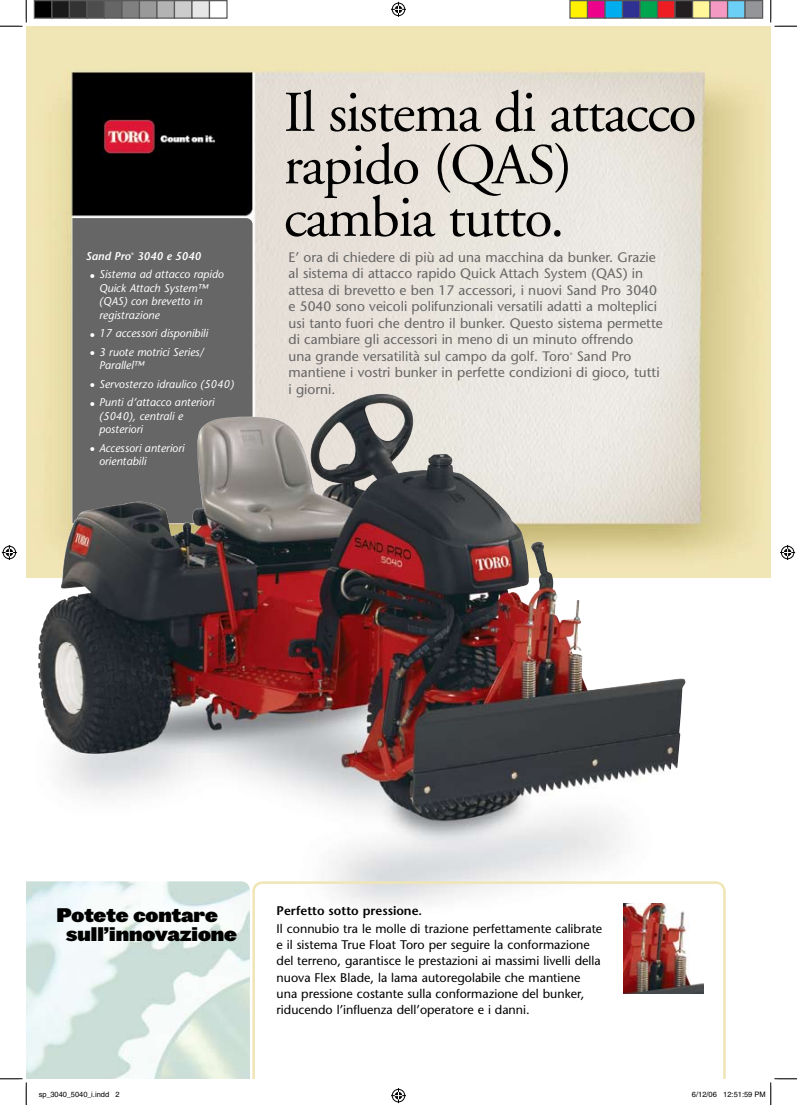
<style>
.page{position:relative;width:797px;height:1105px;background:#fff}
.page>*{position:absolute;margin:0;border:0;box-sizing:border-box;transform-origin:0 0}
.t1{font:57.5px/52.5px "Adobe Garamond";letter-spacing:-.025em;color:#000}
.t2{font:18.75px/18.8px "Leviathan HTF Black";color:#000}
.t3{font:13.75px/16.5px "Stone Sans";color:#666}
.t4{font:12.5px/16.2px "Stone Sans";color:#000}
.t5{font:600 12.5px "Stone Sans";color:#000}
.t6{font:italic 11.25px/13.8px "Stone Sans";color:#fff}
.t7{font:italic 600 11.25px "Stone Sans";color:#fff}
.t8{font:7.5px "Helvetica";color:#000}
.t9{font:3.62px "Stone Sans";color:#666}
.t10{font:italic 600 3.62px "Stone Sans";color:#fff}
</style>
<div class="page">
<img style="left:26px;top:26px;width:744px;height:552px">
<div style="left:72px;top:218px;width:180px;height:175px;background:#666"></div>
<img style="left:29px;top:393px;width:669px;height:488px">
<img style="left:26px;top:881px;width:224px;height:198px">
<svg style="left:252px;top:881px;width:473px;height:198px"></svg>
<img style="left:624px;top:904px;width:79px;height:89px">
<svg style="left:0;top:0;width:27px;height:27px"></svg>
<svg style="left:0;top:1078px;width:27px;height:27px"></svg>
<svg style="left:770px;top:0;width:27px;height:27px"></svg>
<svg style="left:391px;top:2px;width:15px;height:15px"></svg>
<svg style="left:391px;top:1088px;width:15px;height:15px"></svg>
<svg style="left:2px;top:545px;width:15px;height:15px"></svg>
<svg style="left:780px;top:545px;width:15px;height:15px"></svg>
<div style="left:34px;top:1px;width:18px;height:17px;background:#000"></div>
<div style="left:34px;top:0;width:18px;height:19px;border:1px solid #595959"></div>
<div style="left:52px;top:1px;width:17px;height:17px;background:#1a1a1a"></div>
<div style="left:51px;top:0;width:19px;height:19px;border:1px solid #595959"></div>
<div style="left:69px;top:1px;width:18px;height:17px;background:#333"></div>
<div style="left:69px;top:0;width:19px;height:19px;border:1px solid #595959"></div>
<div style="left:87px;top:1px;width:17px;height:17px;background:#4d4d4d"></div>
<div style="left:86px;top:0;width:19px;height:19px;border:1px solid #595959"></div>
<div style="left:104px;top:1px;width:18px;height:17px;background:#666"></div>
<div style="left:104px;top:0;width:18px;height:19px;border:1px solid #595959"></div>
<div style="left:122px;top:1px;width:17px;height:17px;background:#808080"></div>
<div style="left:121px;top:0;width:19px;height:19px;border:1px solid #595959"></div>
<div style="left:139px;top:1px;width:18px;height:17px;background:#999"></div>
<div style="left:139px;top:0;width:19px;height:19px;border:1px solid #595959"></div>
<div style="left:157px;top:1px;width:17px;height:17px;background:#b3b3b3"></div>
<div style="left:156px;top:0;width:19px;height:19px;border:1px solid #595959"></div>
<div style="left:174px;top:1px;width:18px;height:17px;background:#ccc"></div>
<div style="left:174px;top:0;width:18px;height:19px;border:1px solid #595959"></div>
<div style="left:192px;top:1px;width:17px;height:17px;background:#e6e6e6"></div>
<div style="left:191px;top:0;width:19px;height:19px;border:1px solid #595959"></div>
<div style="left:209px;top:0;width:19px;height:19px;border:1px solid #595959"></div>
<div style="left:570px;top:1px;width:17px;height:17px;background:#fff101"></div>
<div style="left:569px;top:0;width:19px;height:19px;border:1px solid #595959"></div>
<div style="left:587px;top:1px;width:18px;height:17px;background:#ed028c"></div>
<div style="left:587px;top:0;width:18px;height:19px;border:1px solid #595959"></div>
<div style="left:605px;top:1px;width:17px;height:17px;background:#00aeef"></div>
<div style="left:604px;top:0;width:19px;height:19px;border:1px solid #595959"></div>
<div style="left:622px;top:1px;width:18px;height:17px;background:#2e3092"></div>
<div style="left:622px;top:0;width:18px;height:19px;border:1px solid #595959"></div>
<div style="left:640px;top:1px;width:17px;height:17px;background:#00a54f"></div>
<div style="left:639px;top:0;width:19px;height:19px;border:1px solid #595959"></div>
<div style="left:657px;top:1px;width:18px;height:17px;background:#ee1d23"></div>
<div style="left:657px;top:0;width:18px;height:19px;border:1px solid #595959"></div>
<div style="left:675px;top:1px;width:17px;height:17px;background:#231f20"></div>
<div style="left:674px;top:0;width:19px;height:19px;border:1px solid #595959"></div>
<div style="left:692px;top:1px;width:18px;height:17px;background:#fff79a"></div>
<div style="left:692px;top:0;width:18px;height:19px;border:1px solid #595959"></div>
<div style="left:710px;top:1px;width:17px;height:17px;background:#f499c2"></div>
<div style="left:709px;top:0;width:19px;height:19px;border:1px solid #595959"></div>
<div style="left:727px;top:1px;width:18px;height:17px;background:#6bcff6"></div>
<div style="left:727px;top:0;width:18px;height:19px;border:1px solid #595959"></div>
<div style="left:745px;top:1px;width:17px;height:17px;background:#939598"></div>
<div style="left:744px;top:0;width:19px;height:19px;border:1px solid #595959"></div>
<svg style="left:723px;top:1078px;width:74px;height:27px"></svg>
<p class="t7" style="left:86px;top:249px;width:46px">Sand Pro</p>
<p class="t10" style="left:131px;top:251px;width:4px">®</p>
<p class="t7" style="left:137px;top:249px;width:65px">3040 e 5040</p>
<p class="t6" style="left:99px;top:267px;width:126px;text-indent:-10px">• Sistema ad attacco rapido<br>Quick Attach System™ (QAS) con brevetto in registrazione</p>
<p class="t6" style="left:89px;top:326px;width:120px">• 17 accessori disponibili</p>
<p class="t6" style="left:99px;top:345px;width:106px;text-indent:-10px">• 3 ruote motrici Series/<br>Parallel™</p>
<p class="t6" style="left:89px;top:377px;width:146px">• Servosterzo idraulico (5040)</p>
<p class="t6" style="left:99px;top:395px;width:117px;text-indent:-10px">• Punti d’attacco anteriori (5040), centrali e posteriori</p>
<p class="t6" style="left:99px;top:441px;width:87px;text-indent:-10px">• Accessori anteriori orientabili</p>
<h1 class="t1" style="left:284px;top:88px;width:414px">Il sistema di attacco rapido (QAS) cambia tutto.</h1>
<p class="t3" style="left:288px;top:249px;width:376px">E’ ora di chiedere di più ad una macchina da bunker. Grazie al sistema di attacco rapido Quick Attach System (QAS) in attesa di brevetto e ben 17 accessori, i nuovi Sand Pro 3040 e 5040 sono veicoli polifunzionali versatili adatti a molteplici usi tanto fuori che dentro il bunker. Questo sistema permette di cambiare gli accessori in meno di un minuto offrendo<br>una grande versatilità sul campo da golf. Toro</p>
<p class="t3" style="left:288px;top:348px;width:372px;text-indent:288px">Sand Pro mantiene i vostri bunker in perfette condizioni di gioco, tutti i giorni.</p>
<p class="t9" style="left:569px;top:351px;width:4px">®</p>
<h2 class="t2" style="left:66px;top:905px;width:172px;text-indent:-10px">Potete contare sull’innovazione</h2>
<p class="t5" style="left:276px;top:903px;width:147px">Perfetto sotto pressione.</p>
<p class="t4" style="left:276px;top:920px;width:327px">Il connubio tra le molle di trazione perfettamente calibrate e il sistema True Float Toro per seguire la conformazione del terreno, garantisce le prestazioni ai massimi livelli della nuova Flex Blade, la lama autoregolabile che mantiene una pressione costante sulla conformazione del bunker, riducendo l’influenza dell’operatore e i danni.</p>
<p class="t8" style="left:39px;top:1090px;width:82px">sp_3040_5040_i.indd 2</p>
<p class="t8" style="left:692px;top:1090px;width:75px">6/12/06 12:51:59 PM</p>
</div>
